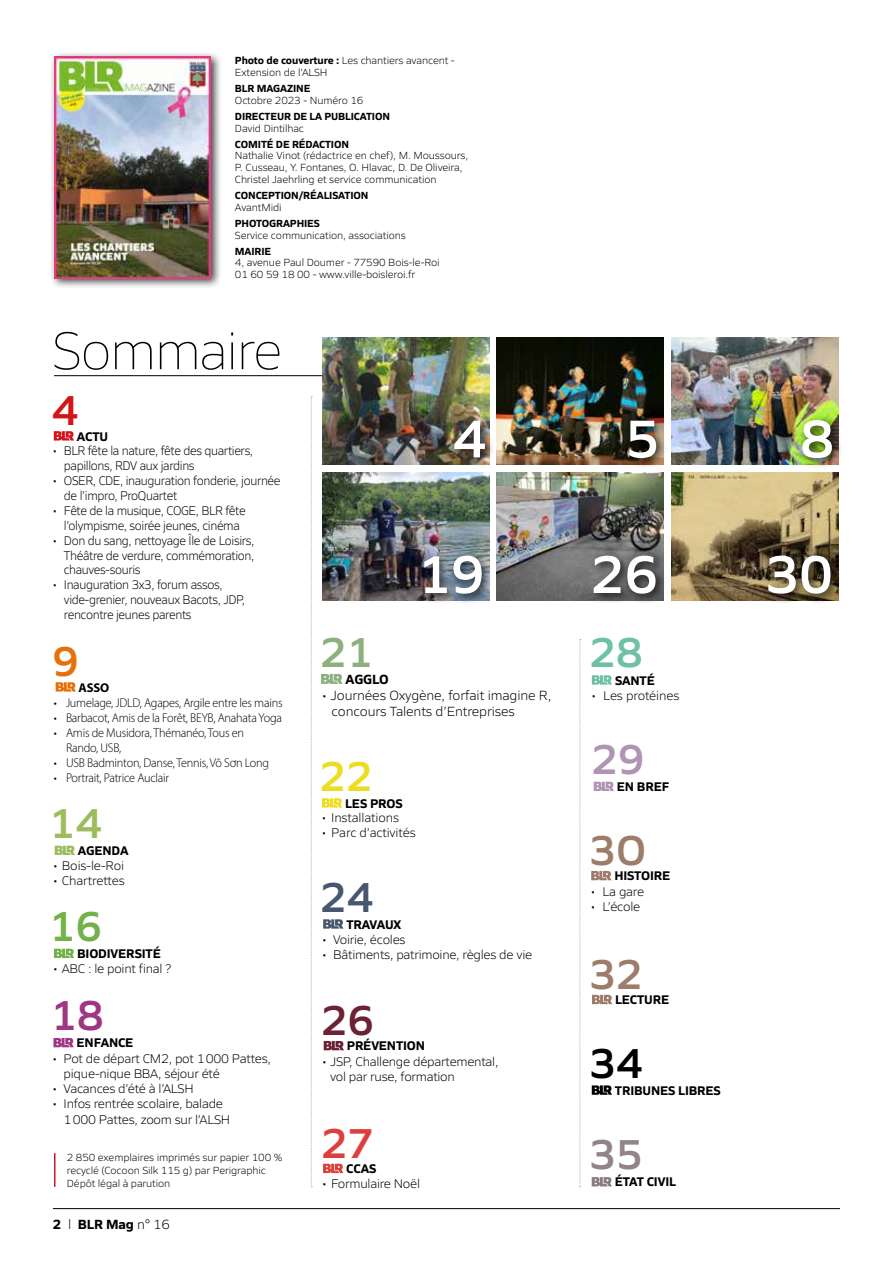
<style>
.page{position:relative;width:893px;height:1263px;background:#fff}
.page>*{position:absolute;margin:0;border:0;box-sizing:border-box;transform-origin:0 0}
.t1{font:600 54px "Siro";color:#fff}
.t2{font:200 54px "Siro";letter-spacing:-.03em;color:#000}
.t3{font:600 42.45px "Siro";color:#9e7c6b}
.t4{font:600 42.45px "Siro";color:#9cbd5e}
.t5{font:600 42.45px "Siro";color:#000}
.t6{font:600 42.45px "Siro";color:#928588}
.t7{font:600 42.45px "Siro";color:#73b24a}
.t8{font:600 42.45px "Siro";color:#de3f3d}
.t9{font:600 42.45px "Siro";color:#b093b5}
.t10{font:600 42.45px "Siro";color:#6ec0a7}
.t11{font:600 42.45px "Siro";color:#9f3683}
.t12{font:600 42.45px "Siro";color:#47576d}
.t13{font:600 42.45px "Siro";color:#6c2134}
.t14{font:600 42.45px "Siro";color:#8db17e}
.t15{font:600 42.45px "Siro";color:#eddd20}
.t16{font:600 42.45px "Siro";color:#d21518}
.t17{font:600 42.45px "Siro";color:#e6710a}
.t18{font:300 13.5px/16.2px "Siro";letter-spacing:-.01em;color:#000}
.t19{font:700 13.5px "Siro";letter-spacing:-.01em;color:#000}
.t20{font:300 12.75px/15.3px "Siro";letter-spacing:-.02em;color:#000}
.t21{font:300 12.75px/14.9px "Siro";letter-spacing:-.02em;color:#000;scale:.94 1}
.t22{font:300 12.75px/14.9px "Myriad Pro";letter-spacing:-.02em;color:#000;scale:.96 1}
.t23{font:700 12.75px "Siro";letter-spacing:-.01em;color:#000}
.t24{font:700 12.75px "Myriad Pro";color:#000}
.t25{font:300 10.5px/11.7px "Siro";letter-spacing:-.01em;color:#000}
.t26{font:700 10.5px "Siro";letter-spacing:-.01em;color:#000}
.s1{font-weight:700}
.s2{font-weight:300}
.s3{font-size:12.75px}
</style>
<div class="page">
<hr style="left:53px;top:1208px;width:787px;height:1px;background:#000">
<img style="left:671px;top:338px;width:168px;height:127px">
<div style="left:49px;top:51px;width:173px;height:238px;background:#000;opacity:.75"></div>
<img style="left:54px;top:56px;width:157px;height:222px">
<hr style="left:54px;top:375px;width:297px;height:1px;background:#000">
<img style="left:322px;top:338px;width:167px;height:127px">
<img style="left:497px;top:338px;width:167px;height:127px">
<img style="left:671px;top:473px;width:167px;height:127px">
<img style="left:497px;top:473px;width:167px;height:127px">
<img style="left:322px;top:473px;width:167px;height:127px">
<div style="left:450px;top:416px;width:46px;height:52px;background:#000;opacity:.75"></div>
<div style="left:764px;top:551px;width:78px;height:54px;background:#000;opacity:.75"></div>
<div style="left:797px;top:415px;width:46px;height:54px;background:#000;opacity:.75"></div>
<div style="left:589px;top:551px;width:78px;height:54px;background:#000;opacity:.75"></div>
<div style="left:625px;top:416px;width:42px;height:53px;background:#000;opacity:.75"></div>
<div style="left:419px;top:551px;width:74px;height:54px;background:#000;opacity:.75"></div>
<svg style="left:311px;top:396px;width:1px;height:791px"></svg>
<svg style="left:579px;top:639px;width:2px;height:548px"></svg>
<hr style="left:54px;top:1153px;width:2px;height:34px;background:#cd1719">
<svg style="left:54px;top:431px;width:20px;height:9px"></svg>
<svg style="left:56px;top:682px;width:20px;height:9px"></svg>
<svg style="left:592px;top:995px;width:20px;height:9px"></svg>
<svg style="left:55px;top:846px;width:20px;height:9px"></svg>
<svg style="left:592px;top:1085px;width:20px;height:10px"></svg>
<svg style="left:592px;top:1177px;width:20px;height:9px"></svg>
<svg style="left:54px;top:949px;width:20px;height:9px"></svg>
<svg style="left:323px;top:1164px;width:20px;height:9px"></svg>
<svg style="left:594px;top:782px;width:20px;height:9px"></svg>
<svg style="left:591px;top:871px;width:21px;height:9px"></svg>
<svg style="left:592px;top:675px;width:20px;height:10px"></svg>
<svg style="left:53px;top:1038px;width:21px;height:9px"></svg>
<svg style="left:323px;top:919px;width:20px;height:10px"></svg>
<svg style="left:324px;top:1041px;width:20px;height:9px"></svg>
<svg style="left:321px;top:674px;width:22px;height:10px"></svg>
<svg style="left:322px;top:798px;width:20px;height:9px"></svg>
<p class="t25" style="left:235px;top:54px;width:221px"><span class="s1">Photo de couverture :</span> Les chantiers avancent -<br>Extension de l’ALSH</p>
<p class="t26" style="left:235px;top:80px;width:77px">BLR MAGAZINE</p>
<p class="t25" style="left:235px;top:94px;width:130px">Octobre 2023 - Numéro 16</p>
<p class="t26" style="left:235px;top:108px;width:157px">DIRECTEUR DE LA PUBLICATION</p>
<p class="t25" style="left:235px;top:121px;width:70px">David Dintilhac</p>
<p class="t26" style="left:235px;top:136px;width:116px">COMITÉ DE RÉDACTION</p>
<p class="t25" style="left:235px;top:149px;width:235px">Nathalie Vinot (rédactrice en chef), M. Moussours,<br>P. Cusseau, Y. Fontanes, O. Hlavac, D. De Oliveira,<br>Christel Jaehrling et service communication</p>
<p class="t26" style="left:235px;top:187px;width:135px">CONCEPTION/RÉALISATION</p>
<p class="t25" style="left:235px;top:200px;width:48px">AvantMidi</p>
<p class="t26" style="left:235px;top:215px;width:86px">PHOTOGRAPHIES</p>
<p class="t25" style="left:235px;top:228px;width:172px">Service communication, associations</p>
<p class="t26" style="left:235px;top:243px;width:38px">MAIRIE</p>
<p class="t25" style="left:235px;top:256px;width:206px">4, avenue Paul Doumer - 77590 Bois-le-Roi<br>01 60 59 18 00 - www.ville-boisleroi.fr</p>
<h1 class="t2" style="left:52px;top:312px;width:232px">Sommaire</h1>
<h2 class="t16" style="left:52px;top:378px;width:28px">4</h2>
<p class="t23" style="left:77px;top:426px;width:33px">ACTU</p>
<p class="t21" style="left:64px;top:443px;width:203px;text-indent:-12px">• BLR fête la nature, fête des quartiers, papillons, RDV aux jardins</p>
<p class="t21" style="left:64px;top:472px;width:232px;text-indent:-12px">• OSER, CDE, inauguration fonderie, journée de l’impro, ProQuartet</p>
<p class="t21" style="left:52px;top:502px;width:208px;text-align:center">• Fête de la musique, COGE, BLR fête l’olympisme, soirée jeunes, cinéma</p>
<p class="t21" style="left:64px;top:532px;width:204px;text-align:justify;text-indent:-12px">• Don du sang, nettoyage Île de Loisirs, Théâtre de verdure, commémoration, chauves-souris</p>
<p class="t21" style="left:64px;top:576px;width:194px;text-indent:-12px">• Inauguration 3x3, forum assos, vide-grenier, nouveaux Bacots, JDP, rencontre jeunes parents</p>
<h2 class="t17" style="left:52px;top:629px;width:28px">9</h2>
<p class="t24" style="left:79px;top:680px;width:32px">ASSO</p>
<p class="t22" style="left:54px;top:695px;width:240px">• Jumelage, JDLD, Agapes, Argile entre les mains</p>
<p class="t22" style="left:54px;top:710px;width:239px">• Barbacot, Amis de la Forêt, BEYB, Anahata Yoga</p>
<p class="t22" style="left:66px;top:725px;width:187px;text-indent:-12px">• Amis de Musidora, Thémanéo, Tous en<br>Rando, USB,</p>
<p class="t22" style="left:54px;top:755px;width:226px">• USB Badminton, Danse, Tennis, Võ Sơn Long</p>
<p class="t22" style="left:54px;top:770px;width:122px">• Portrait, Patrice Auclair</p>
<h2 class="t4" style="left:49px;top:791px;width:55px">14</h2>
<p class="t23" style="left:78px;top:841px;width:52px">AGENDA</p>
<p class="t20" style="left:52px;top:857px;width:74px">• Bois-le-Roi</p>
<p class="t20" style="left:52px;top:872px;width:74px">• Chartrettes</p>
<h2 class="t7" style="left:49px;top:894px;width:55px">16</h2>
<p class="t23" style="left:77px;top:944px;width:85px">BIODIVERSITÉ</p>
<p class="t20" style="left:52px;top:960px;width:121px">• ABC : le point final ?</p>
<h2 class="t11" style="left:51px;top:983px;width:55px">18</h2>
<p class="t23" style="left:77px;top:1033px;width:58px">ENFANCE</p>
<p class="t20" style="left:64px;top:1050px;width:209px;text-indent:-12px">• Pot de départ CM2, pot 1000 Pattes, pique-nique BBA, séjour été</p>
<p class="t20" style="left:52px;top:1080px;width:144px">• Vacances d’été à l’ALSH</p>
<p class="t20" style="left:64px;top:1095px;width:168px;text-indent:-12px">• Infos rentrée scolaire, balade<br>1000 Pattes, zoom sur l’ALSH</p>
<p class="t25" style="left:67px;top:1151px;width:217px;line-height:12.6px">2 850 exemplaires imprimés sur papier 100 % recyclé (Cocoon Silk 115 g) par Perigraphic<br>Dépôt légal à parution</p>
<p class="t19" style="left:53px;top:1214px;width:118px">2 <span class="s2">l</span> BLR Mag <span class="s2">n° 16</span></p>
<h1 class="t1" style="left:452px;top:398px;width:35px">4</h1>
<h2 class="t14" style="left:320px;top:619px;width:55px">21</h2>
<h1 class="t1" style="left:417px;top:533px;width:69px">19</h1>
<p class="t19" style="left:346px;top:669px;width:45px">AGGLO</p>
<p class="t18" style="left:332px;top:686px;width:221px;text-indent:-11px"><span class="s3">•</span> Journées Oxygène, forfait imagine R, concours Talents d’Entreprises</p>
<h2 class="t15" style="left:320px;top:744px;width:55px">22</h2>
<p class="t23" style="left:345px;top:793px;width:59px">LES PROS</p>
<p class="t20" style="left:321px;top:809px;width:80px">• Installations</p>
<p class="t20" style="left:321px;top:824px;width:97px">• Parc d’activités</p>
<h2 class="t12" style="left:320px;top:865px;width:55px">24</h2>
<p class="t23" style="left:346px;top:914px;width:56px">TRAVAUX</p>
<p class="t20" style="left:321px;top:931px;width:86px">• Voirie, écoles</p>
<p class="t20" style="left:321px;top:946px;width:212px">• Bâtiments, patrimoine, règles de vie</p>
<h2 class="t13" style="left:321px;top:988px;width:55px">26</h2>
<p class="t23" style="left:347px;top:1036px;width:80px">PRÉVENTION</p>
<p class="t20" style="left:330px;top:1053px;width:170px;text-indent:-9px">• JSP, Challenge départemental, vol par ruse, formation</p>
<h2 class="t8" style="left:321px;top:1111px;width:55px">27</h2>
<p class="t23" style="left:346px;top:1159px;width:32px">CCAS</p>
<p class="t20" style="left:321px;top:1175px;width:100px">• Formulaire Noël</p>
<h1 class="t1" style="left:625px;top:398px;width:35px">5</h1>
<h1 class="t1" style="left:591px;top:533px;width:69px">26</h1>
<h2 class="t10" style="left:589px;top:620px;width:55px">28</h2>
<p class="t23" style="left:615px;top:670px;width:41px">SANTÉ</p>
<p class="t20" style="left:590px;top:687px;width:90px">• Les protéines</p>
<h2 class="t9" style="left:591px;top:727px;width:55px">29</h2>
<p class="t23" style="left:617px;top:777px;width:54px">EN BREF</p>
<h2 class="t3" style="left:589px;top:818px;width:58px">3O</h2>
<p class="t23" style="left:614px;top:866px;width:57px">HISTOIRE</p>
<p class="t20" style="left:590px;top:882px;width:56px">• La gare</p>
<p class="t20" style="left:590px;top:898px;width:52px">• L’école</p>
<h2 class="t3" style="left:589px;top:942px;width:55px">32</h2>
<p class="t23" style="left:615px;top:990px;width:56px">LECTURE</p>
<h2 class="t5" style="left:589px;top:1031px;width:55px">34</h2>
<p class="t23" style="left:615px;top:1080px;width:107px">TRIBUNES LIBRES</p>
<h2 class="t6" style="left:589px;top:1121px;width:55px">35</h2>
<p class="t23" style="left:615px;top:1172px;width:63px">ÉTAT CIVIL</p>
<h1 class="t1" style="left:800px;top:398px;width:35px">8</h1>
<h1 class="t1" style="left:765px;top:533px;width:69px">30</h1>
</div>
